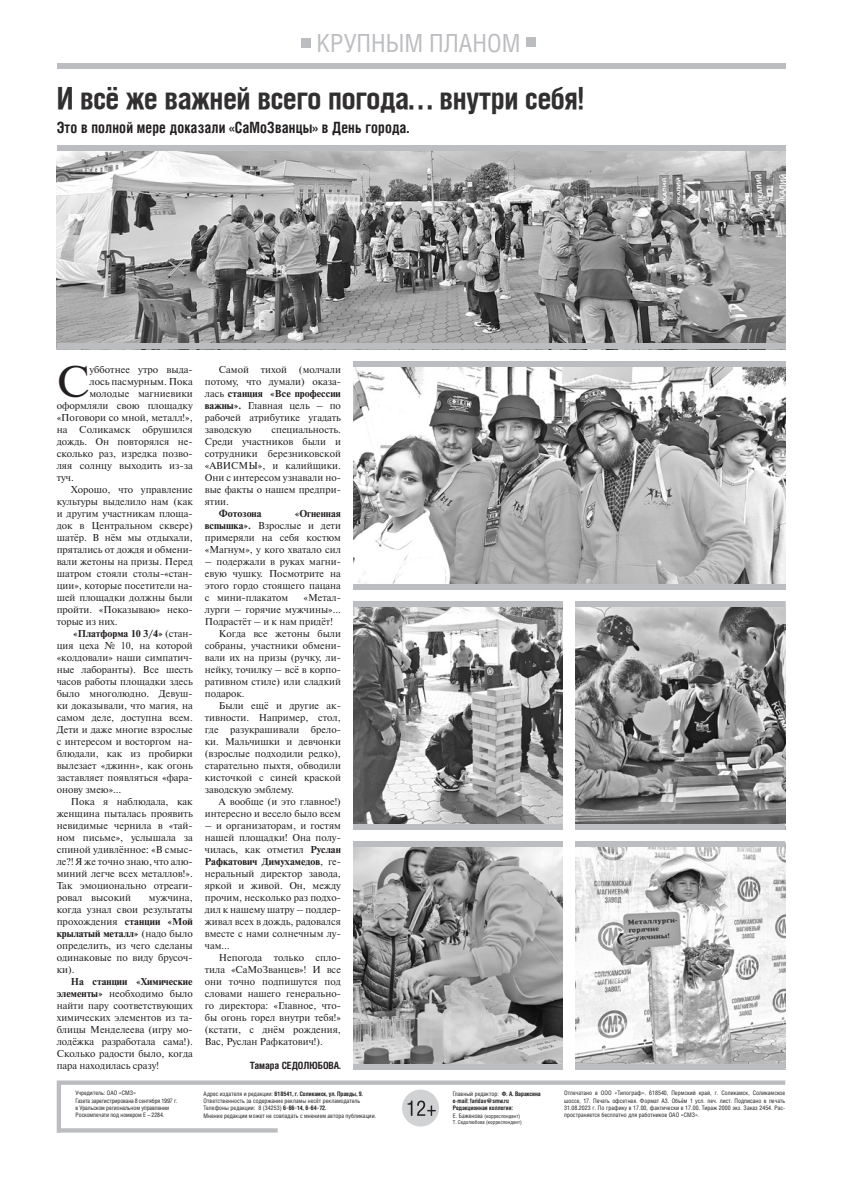
<style>
.page{position:relative;width:842px;height:1191px;background:#fff}
.page>*{position:absolute;margin:0;border:0;box-sizing:border-box;transform-origin:0 0}
.t1{font:44.3px "Newton C";color:#231f20}
.t2{font:700 30px "Helios Cond";letter-spacing:-.01em;color:#312f30}
.t3{font:25px "Helios Cond";color:#bcbdc0}
.t4{font:700 15.5px "Helios Cond C";letter-spacing:.01em;color:#231f20;scale:.93 1}
.t5{font:10px/12px "Newton C";color:#231f20;text-align:justify}
.t6{font:700 10px "Newton C";color:#231f20}
.t7{font:700 10px "Helios Cond C";color:#231f20}
.t8{font:6.1px/7.3px "Helios Cond";letter-spacing:.005em;color:#231f20}
.t9{font:6.1px/7.3px "Helios Cond";letter-spacing:-.015em;color:#231f20}
.t10{font:700 6.1px/7.3px "Helios Cond";letter-spacing:.005em;color:#231f20}
.t11{font:5.4px/6.4px "Helios Cond";letter-spacing:.005em;color:#231f20}
.s1{font-weight:400}
.s2{font-weight:700}
.s3{font-size:6.1px}
</style>
<div class="page">
<div style="left:57px;top:63px;width:728px;height:6px;background:#bcbdc0"></div>
<div style="left:301px;top:38px;width:10px;height:10px;background:#bcbdc0"></div>
<div style="left:526px;top:37px;width:10px;height:10px;background:#bcbdc0"></div>
<svg style="left:57px;top:1080px;width:728px;height:53px"></svg>
<img style="left:57px;top:151px;width:728px;height:192px">
<img style="left:353px;top:367px;width:432px;height:217px">
<img style="left:576px;top:607px;width:209px;height:216px">
<img style="left:353px;top:607px;width:210px;height:216px">
<img style="left:353px;top:847px;width:210px;height:216px">
<img style="left:576px;top:847px;width:209px;height:216px">
<div style="left:57px;top:145px;width:728px;height:6px;background:#bcbdc0"></div>
<div style="left:57px;top:343px;width:728px;height:6px;background:#bcbdc0"></div>
<div style="left:353px;top:361px;width:432px;height:6px;background:#bcbdc0"></div>
<div style="left:353px;top:584px;width:432px;height:6px;background:#bcbdc0"></div>
<div style="left:353px;top:601px;width:210px;height:6px;background:#bcbdc0"></div>
<div style="left:353px;top:823px;width:210px;height:6px;background:#bcbdc0"></div>
<div style="left:576px;top:601px;width:209px;height:6px;background:#bcbdc0"></div>
<div style="left:576px;top:823px;width:209px;height:6px;background:#bcbdc0"></div>
<div style="left:353px;top:841px;width:210px;height:6px;background:#bcbdc0"></div>
<div style="left:353px;top:1063px;width:210px;height:6px;background:#bcbdc0"></div>
<div style="left:576px;top:841px;width:209px;height:6px;background:#bcbdc0"></div>
<div style="left:576px;top:1063px;width:209px;height:6px;background:#bcbdc0"></div>
<h3 class="t3" style="left:317px;top:28px;width:205px">КРУПНЫМ ПЛАНОМ</h3>
<h2 class="t2" style="left:57px;top:82px;width:529px">И всё же важней всего погода… внутри себя!</h2>
<h3 class="t4" style="left:57px;top:118px;width:380px">Это в полной мере доказали «СаМоЗванцы» в День города.</h3>
<h1 class="t1" style="left:57px;top:358px;width:34px">С</h1>
<p class="t5" style="left:89px;top:364px;width:105px">убботнее утро выда-</p>
<p class="t5" style="left:89px;top:376px;width:105px">лось пасмурным. Пока</p>
<p class="t5" style="left:89px;top:388px;width:105px">молодые магниевики</p>
<p class="t5" style="left:57px;top:400px;width:138px">оформляли свою площадку</p>
<p class="t5" style="left:57px;top:412px;width:138px">«Поговори со мной, металл!»,</p>
<p class="t5" style="left:57px;top:424px;width:138px">на Соликамск обрушился</p>
<p class="t5" style="left:57px;top:436px;width:138px">дождь. Он повторялся не-</p>
<p class="t5" style="left:57px;top:448px;width:138px">сколько раз, изредка позво-</p>
<p class="t5" style="left:57px;top:460px;width:138px">ляя солнцу выходить из-за</p>
<p class="t5" style="left:57px;top:472px;width:19px">туч.</p>
<p class="t5" style="left:71px;top:484px;width:123px">Хорошо, что управление</p>
<p class="t5" style="left:57px;top:496px;width:138px">культуры выделило нам (как</p>
<p class="t5" style="left:57px;top:508px;width:138px">и другим участникам площа-</p>
<p class="t5" style="left:57px;top:520px;width:138px">док в Центральном сквере)</p>
<p class="t5" style="left:57px;top:532px;width:138px">шатёр. В нём мы отдыхали,</p>
<p class="t5" style="left:57px;top:544px;width:138px">прятались от дождя и обмени-</p>
<p class="t5" style="left:57px;top:556px;width:138px">вали жетоны на призы. Перед</p>
<p class="t5" style="left:57px;top:568px;width:138px">шатром стояли столы-«стан-</p>
<p class="t5" style="left:57px;top:580px;width:138px">ции», которые посетители на-</p>
<p class="t5" style="left:57px;top:592px;width:138px">шей площадки должны были</p>
<p class="t5" style="left:57px;top:604px;width:138px">пройти. «Показываю» неко-</p>
<p class="t5" style="left:57px;top:616px;width:62px">торые из них.</p>
<p class="t6" style="left:73px;top:628px;width:121px">«Платформа 10 3/4» <span class="s1">(стан-</span></p>
<p class="t5" style="left:57px;top:640px;width:138px">ция цеха № 10, на которой</p>
<p class="t5" style="left:57px;top:652px;width:138px">«колдовали» наши симпатич-</p>
<p class="t5" style="left:57px;top:664px;width:138px">ные лаборанты). Все шесть</p>
<p class="t5" style="left:57px;top:676px;width:138px">часов работы площадки здесь</p>
<p class="t5" style="left:57px;top:688px;width:138px">было многолюдно. Девуш-</p>
<p class="t5" style="left:57px;top:700px;width:138px">ки доказывали, что магия, на</p>
<p class="t5" style="left:57px;top:712px;width:138px">самом деле, доступна всем.</p>
<p class="t5" style="left:57px;top:724px;width:138px">Дети и даже многие взрослые</p>
<p class="t5" style="left:57px;top:736px;width:138px">с интересом и восторгом на-</p>
<p class="t5" style="left:57px;top:748px;width:138px">блюдали, как из пробирки</p>
<p class="t5" style="left:57px;top:760px;width:138px">вылезает «джинн», как огонь</p>
<p class="t5" style="left:57px;top:772px;width:138px">заставляет появляться «фара-</p>
<p class="t5" style="left:57px;top:784px;width:66px">онову змею»…</p>
<p class="t5" style="left:71px;top:796px;width:123px">Пока я наблюдала, как</p>
<p class="t5" style="left:57px;top:808px;width:138px">женщина пыталась проявить</p>
<p class="t5" style="left:57px;top:820px;width:138px">невидимые чернила в «тай-</p>
<p class="t5" style="left:57px;top:832px;width:138px">ном письме», услышала за</p>
<p class="t5" style="left:57px;top:844px;width:138px">спиной удивлённое: «В смыс-</p>
<p class="t5" style="left:57px;top:856px;width:138px">ле?! Я же точно знаю, что алю-</p>
<p class="t5" style="left:57px;top:868px;width:138px">миний легче всех металлов!».</p>
<p class="t5" style="left:57px;top:880px;width:138px">Так эмоционально отреаги-</p>
<p class="t5" style="left:57px;top:892px;width:76px">ровал высокий</p>
<p class="t5" style="left:57px;top:892px;width:138px;text-indent:92px">мужчина, когда узнал свои результаты прохождения <span class="s2">станции «Мой крылатый металл»</span> (надо было определить, из чего сделаны одинаковые по виду брусоч&shy;ки).</p>
<p class="t5" style="left:57px;top:976px;width:138px;text-indent:14px"><span class="s2">На станции «Химические элементы»</span> необходимо было найти пару соответствующих химических элементов из та&shy;блицы Менделеева (игру мо&shy;лодёжка разработала сама!).<br>Сколько радости было, когда пара находилась сразу!</p>
<p class="t5" style="left:205px;top:364px;width:138px;text-indent:14px">Самой тихой (молчали потому, что думали) оказа&shy;лась <span class="s2">станция «Все профессии важны».</span> Главная цель – по рабочей атрибутике угадать заводскую</p>
<p class="t5" style="left:205px;top:424px;width:138px;text-indent:67px">специальность.<br>Среди участников были и сотрудники березниковской «АВИСМЫ», и калийщики.<br>Они с интересом узнавали но&shy;вые факты о нашем предпри&shy;ятии.</p>
<p class="t6" style="left:219px;top:508px;width:44px">Фотозона</p>
<p class="t5" style="left:205px;top:508px;width:138px;text-indent:90px"><span class="s2">«Огненная вспышка».</span> Взрослые и дети примеряли на себя костюм «Магнум», у кого хватало сил</p>
<p class="t5" style="left:205px;top:556px;width:138px">– подержали в руках магни&shy;евую чушку. Посмотрите на этого гордо стоящего пацана с мини-плакатом</p>
<p class="t5" style="left:303px;top:592px;width:39px">«Метал-</p>
<p class="t5" style="left:205px;top:604px;width:138px">лурги – горячие мужчины»…</p>
<p class="t5" style="left:205px;top:616px;width:130px">Подрастёт – и к нам придёт!</p>
<p class="t5" style="left:219px;top:628px;width:123px">Когда все жетоны были</p>
<p class="t5" style="left:205px;top:640px;width:138px">собраны, участники обмени-</p>
<p class="t5" style="left:205px;top:652px;width:138px">вали их на призы (ручку, ли-</p>
<p class="t5" style="left:205px;top:664px;width:138px">нейку, точилку – всё в корпо-</p>
<p class="t5" style="left:205px;top:676px;width:138px">ративном стиле) или сладкий</p>
<p class="t5" style="left:205px;top:688px;width:41px">подарок.</p>
<p class="t5" style="left:219px;top:700px;width:123px">Были ещё и другие ак-</p>
<p class="t5" style="left:205px;top:712px;width:138px">тивности. Например, стол,</p>
<p class="t5" style="left:205px;top:724px;width:138px">где разукрашивали брело-</p>
<p class="t5" style="left:205px;top:736px;width:138px">ки. Мальчишки и девчонки</p>
<p class="t5" style="left:205px;top:748px;width:138px">(взрослые подходили редко),</p>
<p class="t5" style="left:205px;top:760px;width:138px">старательно пыхтя, обводили</p>
<p class="t5" style="left:205px;top:772px;width:138px">кисточкой с синей краской</p>
<p class="t5" style="left:205px;top:784px;width:90px">заводскую эмблему.</p>
<p class="t5" style="left:219px;top:796px;width:123px">А вообще (и это главное!)</p>
<p class="t5" style="left:205px;top:808px;width:138px">интересно и весело было всем</p>
<p class="t5" style="left:205px;top:820px;width:138px">– и организаторам, и гостям нашей площадки! Она полу&shy;чилась, как отметил <span class="s2">Руслан Рафкатович Димухамедов</span>, ге&shy;неральный директор завода, яркой и живой. Он, между прочим, несколько раз подхо&shy;дил к нашему шатру – поддер&shy;живал всех в дождь, радовался вместе с нами солнечным лу&shy;чам…</p>
<p class="t5" style="left:205px;top:952px;width:138px;text-indent:14px">Непогода только спло&shy;тила «СаМоЗванцев»! И все они точно подпишутся под словами нашего генерально&shy;го директора: «Главное, что&shy;бы огонь горел внутри тебя!» (кстати, с днём рождения, Вас, Руслан Рафкатович!).</p>
<p class="t7" style="left:250px;top:1059px;width:93px">Тамара СЕДОЛЮБОВА.</p>
<p class="t9" style="left:76px;top:1089px;width:104px">Учредитель: ОАО «СМЗ»<br>Газета зарегистрирована 8 сентября 1997 г. в Уральском региональном управлении Роскомпечати под номером Е – 2284.</p>
<p class="t8" style="left:204px;top:1089px;width:174px">Адрес издателя и редакции: <span class="s2">618541, г. Соликамск, ул. Правды, 9.<br></span>Ответственность за содержание рекламы несёт рекламодатель Телефоны редакции: 8 (34253) <span class="s2">6–66–14, 6–64–72.<br></span>Мнение редакции может не совпадать с мнением автора публикации.</p>
<p class="t10" style="left:453px;top:1089px;width:90px"><span class="s1">Главный редактор:</span> Ф. А. Вараксина e-mail: faridav@smw.ru<br>Редакционная коллегия:</p>
<p class="t11" style="left:453px;top:1112px;width:71px"><span class="s3">Е. Баженова</span> (корреспондент)<br>Т. Седолюбова (корреспондент)</p>
<p class="t8" style="left:564px;top:1089px;width:223px;text-align:justify">Отпечатано в ООО «Типограф». 618540, Пермский край, г. Соликамск, Соликамское шоссе, 17. Печать офсетная. Формат А3. Объём 1 усл. печ. лист. Подписано в печать 31.08.2023 г. По графику в 17.00, фактически в 17.00. Тираж 2000 экз. Заказ 2454. Рас&shy;пространяется бесплатно для работников ОАО «СМЗ».</p>
</div>
